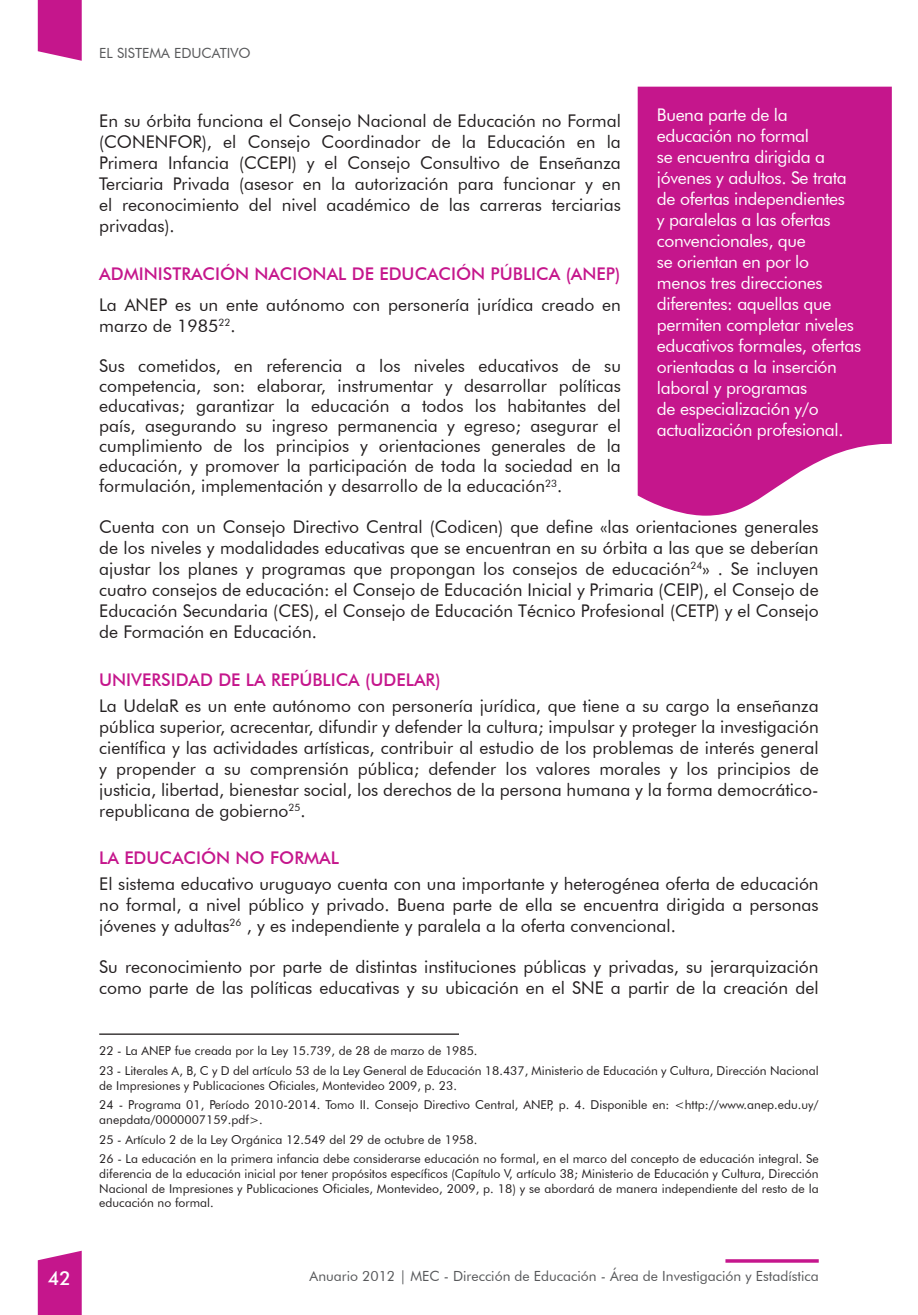
<style>
.page{position:relative;width:918px;height:1315px;background:#fff}
.page>*{position:absolute;margin:0;border:0;box-sizing:border-box;transform-origin:0 0}
.t1{font:500 19.25px "Futura BT";color:#fff}
.t2{font:17.5px/21px "Futura BT";color:#231f20;text-align:justify}
.t3{font:17.5px/21px "Futura BT";letter-spacing:-.02em;color:#fff}
.t4{font:500 17.5px "Futura BT";color:#c5168c}
.t5{font:14px "Futura BT";color:#57585a}
.t6{font:12.25px/19.6px "Futura BT";color:#231f20}
</style>
<div class="page">
<svg style="left:38px;top:0;width:44px;height:61px;background:#ca2a96"></svg>
<svg style="left:38px;top:1250px;width:44px;height:65px;background:#ca2a96"></svg>
<hr style="left:725px;top:1259px;width:94px;height:3px;background:#c5168c">
<svg style="left:637px;top:87px;width:255px;height:429px;background:#c92895"></svg>
<hr style="left:99px;top:1033px;width:360px;height:1px;background:#231f20">
<p class="t1" style="left:48px;top:1266px;width:25px">42</p>
<p class="t5" style="left:99px;top:44px;width:153px">EL SISTEMA EDUCATIVO</p>
<p class="t3" style="left:657px;top:104px;width:206px">Buena parte de la educación no formal<br>se encuentra dirigida a jóvenes y adultos. Se trata de ofertas independientes<br>y paralelas a las ofertas convencionales, que<br>se orientan en por lo menos tres direcciones diferentes: aquellas que permiten completar niveles educativos formales, ofertas orientadas a la inserción laboral y programas<br>de especialización y/o actualización profesional.</p>
<p class="t2" style="left:99px;top:111px;width:523px">En su órbita funciona el Consejo Nacional de Educación no Formal (CONENFOR), el Consejo Coordinador de la Educación en la Primera Infancia (CCEPI) y el Consejo Consultivo de Enseñanza Terciaria Privada (asesor en la autorización para funcionar y en el reconocimiento del nivel académico de las carreras terciarias privadas).</p>
<p class="t4" style="left:99px;top:263px;width:523px">ADMINISTRACIÓN NACIONAL DE EDUCACIÓN PÚBLICA (ANEP)</p>
<p class="t2" style="left:99px;top:294px;width:523px">La ANEP es un ente autónomo con personería jurídica creado en marzo de 1985<sup>22</sup>.</p>
<p class="t2" style="left:99px;top:355px;width:523px;line-height:20.1px">Sus cometidos, en referencia a los niveles educativos de su competencia, son: elaborar, instrumentar y desarrollar políticas educativas; garantizar la educación a todos los habitantes del país, asegurando su ingreso permanencia y egreso; asegurar el cumplimiento de los principios y orientaciones generales de la educación, y promover la participación de toda la sociedad en la formulación, implementación y desarrollo de la educación<sup>23</sup>.</p>
<p class="t2" style="left:99px;top:516px;width:721px">Cuenta con un Consejo Directivo Central (Codicen) que define «las orientaciones generales de los niveles y modalidades educativas que se encuentran en su órbita a las que se deberían ajustar los planes y programas que propongan los consejos de educación<sup>24</sup>» . Se incluyen cuatro consejos de educación: el Consejo de Educación Inicial y Primaria (CEIP), el Consejo de Educación Secundaria (CES), el Consejo de Educación Técnico Profesional (CETP) y el Consejo de Formación en Educación.</p>
<p class="t4" style="left:99px;top:669px;width:343px">UNIVERSIDAD DE LA REPÚBLICA (UDELAR)</p>
<p class="t2" style="left:99px;top:694px;width:721px">La UdelaR es un ente autónomo con personería jurídica, que tiene a su cargo la enseñanza pública superior, acrecentar, difundir y defender la cultura; impulsar y proteger la investigación científica y las actividades artísticas, contribuir al estudio de los problemas de interés general y propender a su comprensión pública; defender los valores morales y los principios de justicia, libertad, bienestar social, los derechos de la persona humana y la forma democrático&shy;republicana de gobierno<sup>25</sup>.</p>
<p class="t4" style="left:99px;top:847px;width:241px">LA EDUCACIÓN NO FORMAL</p>
<p class="t2" style="left:99px;top:873px;width:721px">El sistema educativo uruguayo cuenta con una importante y heterogénea oferta de educación no formal, a nivel público y privado. Buena parte de ella se encuentra dirigida a personas jóvenes y adultas<sup>26</sup> , y es independiente y paralela a la oferta convencional.</p>
<p class="t2" style="left:99px;top:956px;width:721px">Su reconocimiento por parte de distintas instituciones públicas y privadas, su jerarquización como parte de las políticas educativas y su ubicación en el SNE a partir de la creación del</p>
<p class="t6" style="left:99px;top:1041px;width:721px">22 - La ANEP fue creada por la Ley 15.739, de 28 de marzo de 1985.<br>23 - Literales A, B, C y D del artículo 53 de la Ley General de Educación 18.437, Ministerio de Educación y Cultura, Dirección Nacional</p>
<p class="t6" style="left:99px;top:1075px;width:721px">de Impresiones y Publicaciones Oficiales, Montevideo 2009, p. 23.<br>24 - Programa 01, Período 2010-2014. Tomo II. Consejo Directivo Central, ANEP, p. 4. Disponible en: &lt;http://www.anep.edu.uy/</p>
<p class="t6" style="left:99px;top:1109px;width:721px">anepdata/0000007159.pdf&gt;.<br>25 - Artículo 2 de la Ley Orgánica 12.549 del 29 de octubre de 1958.<br>26 - La educación en la primera infancia debe considerarse educación no formal, en el marco del concepto de educación integral. Se</p>
<p class="t6" style="left:99px;top:1166px;width:721px;line-height:14.7px;text-align:justify">diferencia de la educación inicial por tener propósitos específicos (Capítulo V, artículo 38; Ministerio de Educación y Cultura, Dirección Nacional de Impresiones y Publicaciones Oficiales, Montevideo, 2009, p. 18) y se abordará de manera independiente del resto de la educación no formal.</p>
<p class="t5" style="left:310px;top:1267px;width:510px">Anuario 2012 | MEC - Dirección de Educación - Área de Investigación y Estadística</p>
</div>
